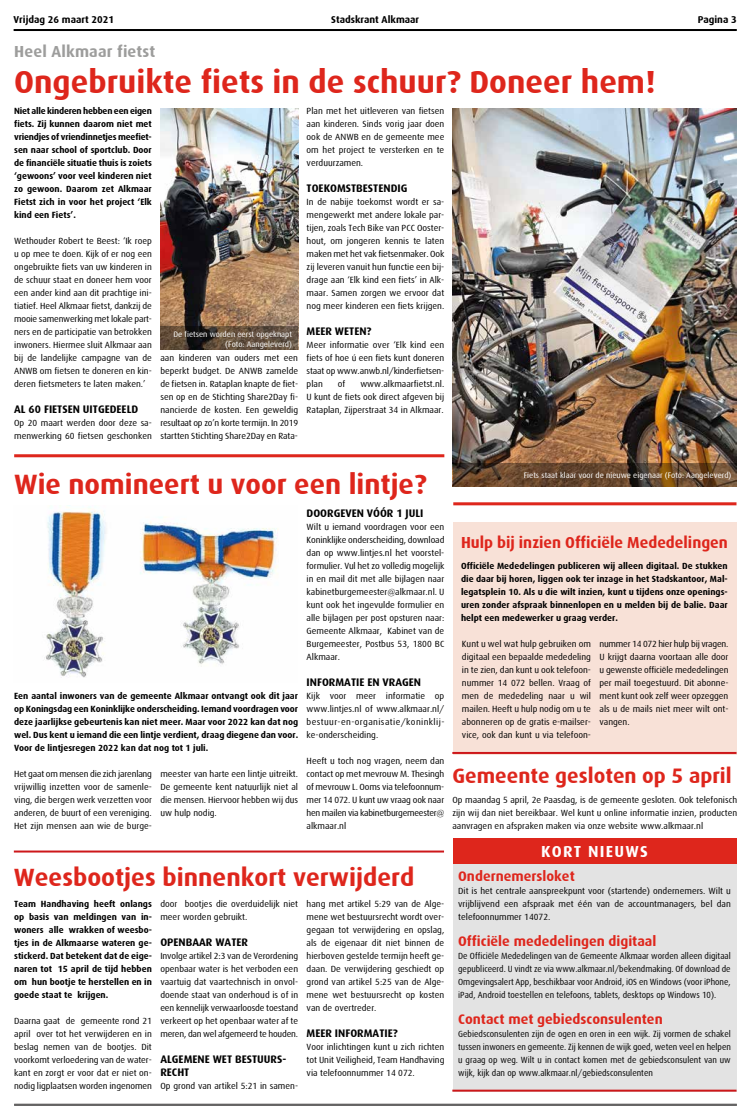
<style>
.page{position:relative;width:751px;height:1120px;background:#fff}
.page>*{position:absolute;margin:0;border:0;box-sizing:border-box;transform-origin:0 0}
.t1{font:700 32px "Dax";color:#de261c}
.t2{font:700 28px "Dax";color:#de261c}
.t3{font:700 25px "Dax";color:#de261c}
.t4{font:700 21px "Dax";color:#de261c}
.t5{font:700 16px "Dax";color:#de261c}
.t6{font:700 16px "Dax";letter-spacing:.01em;color:#9d9d9c}
.t7{font:700 16px "Dax";letter-spacing:.08em;color:#fff}
.t8{font:700 14px "Dax";color:#de261c}
.t9{font:700 11px/13px "Dax";color:#000}
.t10{font:700 10px "Dax";color:#000}
.t11{font:9px/13px "Dax";color:#000;text-align:justify}
.t12{font:700 9px/13px "Dax";color:#000;text-align:justify}
.t13{font:9px/13px "Dax";color:#000;text-align:justify;scale:.94 1}
.t14{font:8px/10px "Dax";color:#fff;text-align:right}
</style>
<div class="page">
<hr style="left:14px;top:1104px;width:722px;height:2px;background:#646363">
<hr style="left:14px;top:29px;width:722px;height:2px;background:#000">
<hr style="left:14px;top:850px;width:430px;height:2px;background:#cd171a">
<hr style="left:14px;top:454px;width:430px;height:3px;background:#de261c">
<hr style="left:453px;top:502px;width:283px;height:3px;background:#de261c">
<img style="left:453px;top:109px;width:283px;height:354px">
<img style="left:160px;top:109px;width:138px;height:217px">
<svg style="left:453px;top:463px;width:284px;height:23px;background:#62452c"></svg>
<img style="left:44px;top:505px;width:234px;height:173px">
<svg style="left:160px;top:326px;width:138px;height:24px;background:#554536"></svg>
<div style="left:452px;top:522px;width:284px;height:233px;background:#f8e1d7"></div>
<hr style="left:452px;top:752px;width:284px;height:2px;background:#cd171a">
<div style="left:452px;top:859px;width:284px;height:232px;background:#e3e3e3"></div>
<div style="left:452px;top:838px;width:284px;height:25px;background:#de261c"></div>
<hr style="left:452px;top:1089px;width:284px;height:2px;background:#cd171a">
<p class="t10" style="left:14px;top:14px;width:102px">Vrijdag 26 maart 2021</p>
<p class="t10" style="left:331px;top:14px;width:89px">Stadskrant Alkmaar</p>
<p class="t10" style="left:697px;top:14px;width:41px">Pagina 3</p>
<h3 class="t6" style="left:14px;top:43px;width:143px">Heel Alkmaar fietst</h3>
<h1 class="t1" style="left:14px;top:64px;width:643px">Ongebruikte fiets in de schuur? Doneer hem!</h1>
<p class="t12" style="left:14px;top:104px;width:139px">Niet alle kinderen hebben een eigen fiets. Zij kunnen daarom niet met vriendjes of vriendinnetjes meefiet&shy;sen naar school of sportclub. Door de financiële situatie thuis is zoiets ‘gewoons’ voor veel kinderen niet zo gewoon. Daarom zet Alkmaar Fietst zich in voor het project ‘Elk kind een Fiets’.</p>
<p class="t11" style="left:14px;top:234px;width:139px">Wethouder Robert te Beest: ‘Ik roep u op mee te doen. Kijk of er nog een ongebruikte fiets van uw kinderen in de schuur staat en doneer hem voor een ander kind aan dit prachtige ini&shy;tiatief. Heel Alkmaar fietst, dankzij de mooie samenwerking met lokale part&shy;ners en de participatie van betrokken inwoners. Hiermee sluit Alkmaar aan bij de landelijke campagne van de ANWB om fietsen te doneren en kin&shy;deren fietsmeters te laten maken.’</p>
<p class="t9" style="left:14px;top:403px;width:126px">AL 60 FIETSEN UITGEDEELD</p>
<p class="t11" style="left:14px;top:416px;width:139px">Op 20 maart werden door deze sa&shy;menwerking 60 fietsen geschonken</p>
<p class="t11" style="left:306px;top:104px;width:139px">Plan met het uitleveren van fietsen aan kinderen. Sinds vorig jaar doen ook de ANWB en de gemeente mee om het project te versterken en te verduurzamen.</p>
<p class="t9" style="left:306px;top:182px;width:102px">TOEKOMSTBESTENDIG</p>
<p class="t11" style="left:306px;top:195px;width:139px">In de nabije toekomst wordt er sa&shy;mengewerkt met andere lokale par&shy;tijen, zoals Tech Bike van PCC Ooster&shy;hout, om jongeren kennis te laten maken met het vak fietsenmaker. Ook zij leveren vanuit hun functie een bij&shy;drage aan ‘Elk kind een fiets’ in Alk&shy;maar. Samen zorgen we ervoor dat nog meer kinderen een fiets krijgen.</p>
<p class="t9" style="left:306px;top:325px;width:66px">MEER WETEN?</p>
<p class="t11" style="left:306px;top:338px;width:139px">Meer informatie over ‘Elk kind een fiets of hoe ú een fiets kunt doneren staat op www.anwb.nl/kinderfietsen&shy;plan</p>
<p class="t14" style="left:173px;top:329px;width:120px">De fietsen worden eerst opgeknapt (Foto: Aangeleverd)</p>
<p class="t11" style="left:160px;top:351px;width:139px">aan kinderen van ouders met een beperkt budget. De ANWB zamelde de fietsen in. Rataplan knapte de fiet&shy;sen op en de Stichting Share2Day fi&shy;nancierde de kosten. Een geweldig resultaat op zo’n korte termijn. In 2019 startten Stichting Share2Day en Rata-</p>
<p class="t11" style="left:306px;top:377px;width:139px;text-indent:54px">www.alkmaarfietst.nl.<br>U kunt de fiets ook direct afgeven bij Rataplan, Zijperstraat 34 in Alkmaar.</p>
<p class="t11" style="left:338px;top:377px;width:9px">of</p>
<h2 class="t2" style="left:14px;top:469px;width:414px">Wie nomineert u voor een lintje?</h2>
<p class="t12" style="left:14px;top:689px;width:285px">Een aantal inwoners van de gemeente Alkmaar ontvangt ook dit jaar op Koningsdag een Koninklijke onderscheiding. Iemand voordragen voor deze jaarlijkse gebeurtenis kan niet meer. Maar voor 2022 kan dat nog wel. Dus kent u iemand die een lintje verdient, draag diegene dan voor.<br>Voor de lintjesregen 2022 kan dat nog tot 1 juli.</p>
<p class="t11" style="left:14px;top:767px;width:139px">Het gaat om mensen die zich jarenlang vrijwillig inzetten voor de samenle&shy;ving, die bergen werk verzetten voor anderen, de buurt of een vereniging.<br>Het zijn mensen aan wie de burge-</p>
<p class="t11" style="left:160px;top:767px;width:139px">meester van harte een lintje uitreikt.<br>De gemeente kent natuurlijk niet al die mensen. Hiervoor hebben wij dus uw hulp nodig.</p>
<p class="t9" style="left:306px;top:507px;width:118px">DOORGEVEN VÓÓR 1 JULI</p>
<p class="t11" style="left:306px;top:520px;width:139px">Wilt u iemand voordragen voor een Koninklijke onderscheiding, download dan op www.lintjes.nl het voorstel&shy;formulier. Vul het zo volledig mogelijk in en mail dit met alle bijlagen naar kabinetburgemeester@alkmaar.nl. U kunt ook het ingevulde formulier en alle bijlagen per post opsturen naar:<br>Gemeente Alkmaar, Kabinet van de Burgemeester, Postbus 53, 1800 BC Alkmaar.</p>
<p class="t9" style="left:306px;top:676px;width:116px">INFORMATIE EN VRAGEN</p>
<p class="t11" style="left:306px;top:689px;width:139px">Kijk voor meer informatie op www.lintjes.nl of www.alkmaar.nl/ bestuur-en-organisatie/koninklij&shy;ke-onderscheiding.</p>
<p class="t11" style="left:306px;top:754px;width:139px">Heeft u toch nog vragen, neem dan contact op met mevrouw M. Thesingh of mevrouw L. Ooms via telefoonnum&shy;mer 14 072. U kunt uw vraag ook naar hen mailen via kabinetburgemeester@ alkmaar.nl</p>
<h3 class="t3" style="left:14px;top:863px;width:402px">Weesbootjes binnenkort verwijderd</h3>
<p class="t12" style="left:14px;top:897px;width:139px">Team Handhaving heeft onlangs op basis van meldingen van in&shy;woners alle wrakken of weesboo tjes in de Alkmaarse wateren ge&shy;stickerd. Dat betekent dat de eige&shy;naren tot 15 april de tijd hebben om hun bootje te herstellen en in goede staat te krijgen.</p>
<p class="t11" style="left:14px;top:1014px;width:139px">Daarna gaat de gemeente rond 21 april over tot het verwijderen en in beslag nemen van de bootjes. Dit voorkomt verloedering van de water&shy;kant en zorgt er voor dat er niet on&shy;nodig ligplaatsen worden ingenomen</p>
<p class="t11" style="left:160px;top:897px;width:139px">door bootjes die overduidelijk niet meer worden gebruikt.</p>
<p class="t9" style="left:160px;top:936px;width:89px">OPENBAAR WATER</p>
<p class="t11" style="left:160px;top:949px;width:139px">Involge artikel 2:3 van de Verordening openbaar water is het verboden een vaartuig dat vaartechnisch in onvol&shy;doende staat van onderhoud is of in een kennelijk verwaarloosde toestand verkeert op het openbaar water af te meren, dan wel afgemeerd te houden.</p>
<p class="t9" style="left:160px;top:1053px;width:127px">ALGEMENE WET BESTUURS-<br>RECHT</p>
<p class="t11" style="left:160px;top:1079px;width:139px">Op grond van artikel 5:21 in samen-</p>
<p class="t11" style="left:306px;top:897px;width:139px">hang met artikel 5:29 van de Alge&shy;mene wet bestuursrecht wordt over&shy;gegaan tot verwijdering en opslag, als de eigenaar dit niet binnen de hierboven gestelde termijn heeft ge&shy;daan. De verwijdering geschiedt op grond van artikel 5:25 van de Alge&shy;mene wet bestuursrecht op kosten van de overtreder.</p>
<p class="t9" style="left:306px;top:1027px;width:93px">MEER INFORMATIE?</p>
<p class="t11" style="left:306px;top:1040px;width:139px">Voor inlichtingen kunt u zich richten tot Unit Veiligheid, Team Handhaving via telefoonnummer 14 072.</p>
<p class="t14" style="left:524px;top:470px;width:209px">Fiets staat klaar voor de nieuwe eigenaar (Foto: Aangeleverd)</p>
<h3 class="t5" style="left:461px;top:533px;width:268px">Hulp bij inzien Officiële Mededelingen</h3>
<p class="t12" style="left:461px;top:559px;width:268px">Officiële Mededelingen publiceren wij alleen digitaal. De stukken die daar bij horen, liggen ook ter inzage in het Stadskantoor, Mal&shy;legatsplein 10. Als u die wilt inzien, kunt u tijdens onze openings&shy;uren zonder afspraak binnenlopen en u melden bij de balie. Daar helpt een medewerker u graag verder.</p>
<p class="t11" style="left:462px;top:637px;width:130px">Kunt u wel wat hulp gebruiken om digitaal een bepaalde mededeling in te zien, dan kunt u ook telefoon&shy;nummer 14 072 bellen. Vraag of men de mededeling naar u wil mailen. Heeft u hulp nodig om u te abonneren op de gratis e-mailser&shy;vice, ook dan kunt u via telefoon-</p>
<p class="t11" style="left:599px;top:637px;width:130px">nummer 14 072 hier hulp bij vragen.<br>U krijgt daarna voortaan alle door u gewenste officiële mededelingen per mail toegestuurd. Dit abonne&shy;ment kunt ook zelf weer opzeggen als u de mails niet meer wilt ont&shy;vangen.</p>
<h3 class="t4" style="left:452px;top:764px;width:281px">Gemeente gesloten op 5 april</h3>
<p class="t11" style="left:452px;top:793px;width:286px">Op maandag 5 april, 2e Paasdag, is de gemeente gesloten. Ook telefonisch zijn wij dan niet bereikbaar. Wel kunt u online informatie inzien, producten aanvragen en afspraken maken via onze website www.alkmaar.nl</p>
<h3 class="t7" style="left:541px;top:842px;width:108px">KORT NIEUWS</h3>
<h3 class="t8" style="left:458px;top:868px;width:118px">Ondernemersloket</h3>
<p class="t11" style="left:458px;top:884px;width:274px">Dit is het centrale aanspreekpunt voor (startende) ondernemers. Wilt u vrijblijvend een afspraak met één van de accountmanagers, bel dan telefoonnummer 14072.</p>
<h3 class="t8" style="left:458px;top:933px;width:200px">Officiële mededelingen digitaal</h3>
<p class="t13" style="left:458px;top:949px;width:291px">De Officiële Mededelingen van de Gemeente Alkmaar worden alleen digitaal gepubliceerd. U vindt ze via www.alkmaar.nl/bekendmaking. Of download de Omgevingsalert App, beschikbaar voor Android, iOS en Windows (voor iPhone, iPad, Android toestellen en telefoons, tablets, desktops op Windows 10).</p>
<h3 class="t8" style="left:458px;top:1011px;width:206px">Contact met gebiedsconsulenten</h3>
<p class="t13" style="left:458px;top:1027px;width:292px">Gebiedsconsulenten zijn de ogen en oren in een wijk. Zij vormen de schakel tussen inwoners en gemeente. Zij kennen de wijk goed, weten veel en helpen u graag op weg. Wilt u in contact komen met de gebiedsconsulent van uw wijk, kijk dan op www.alkmaar.nl/gebiedsconsulenten</p>
</div>
